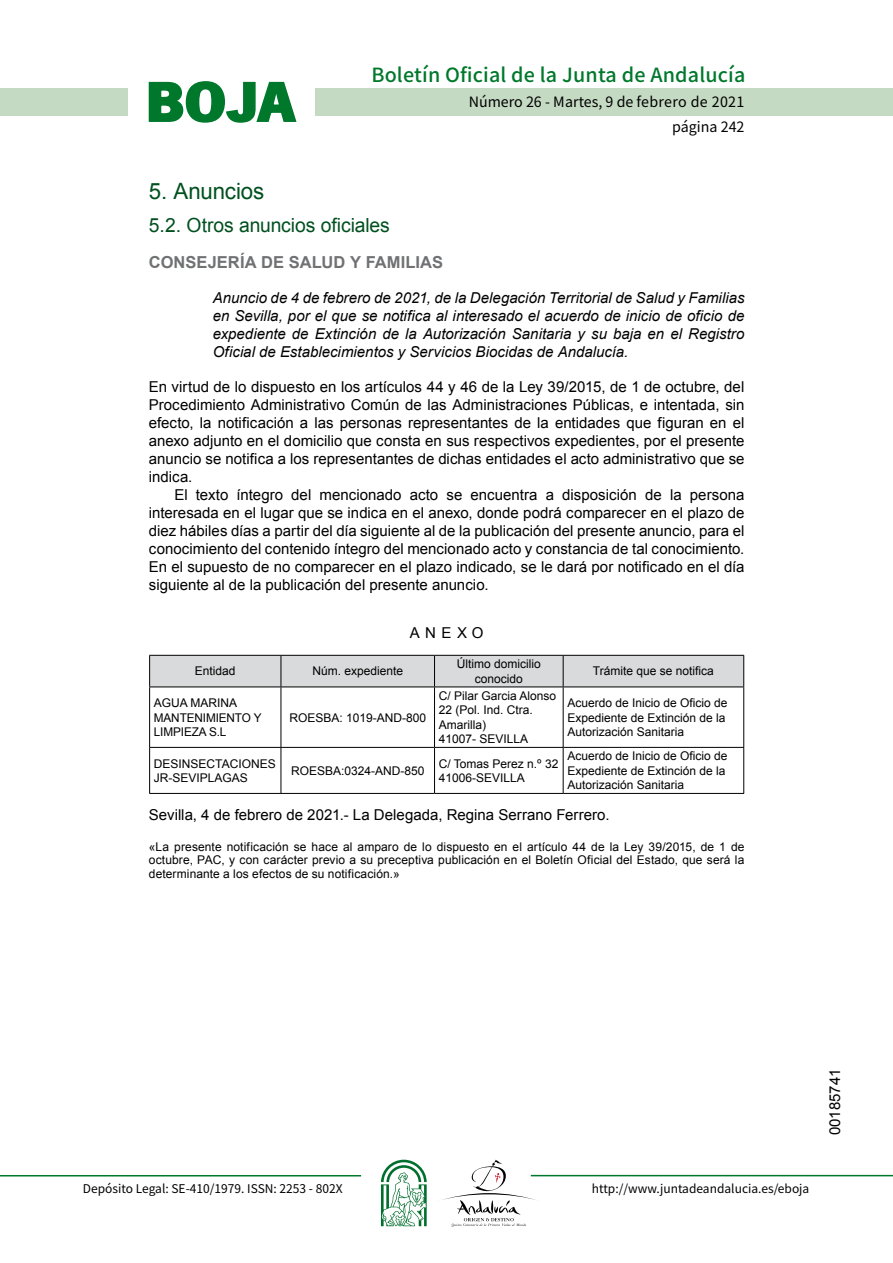
<style>
.page{position:relative;width:893px;height:1263px;background:#fff}
.page>*{position:absolute;margin:0;border:0;box-sizing:border-box;transform-origin:0 0}
.t1{font:700 57.75px "News Got T";color:#00782c;scale:1.14 1}
.t2{font:22.5px "Arial";letter-spacing:-.005em;color:#00501f}
.t3{font:500 19.5px "Noto Sans HK";letter-spacing:.01em;color:#00782c}
.t4{font:19.5px "Arial";letter-spacing:-.005em;color:#00501f}
.t5{font:700 16.5px "Arial";letter-spacing:.005em;color:#707173}
.t6{font:15px/18px "Arial";color:#000;text-align:justify}
.t7{font:italic 15px/18px "Arial";color:#000;text-align:justify}
.t8{font:14.25px/24.5px "Noto Sans HK";color:#000;text-align:right}
.t9{font:12px/14.4px "Arial";color:#000}
.t10{font:12px "Noto Sans HK";color:#000}
</style>
<div class="page">
<div style="left:315px;top:88px;width:577px;height:28px;background:#c5dac3"></div>
<div style="left:0;top:88px;width:128px;height:28px;background:#c5dac3"></div>
<hr style="left:0;top:1175px;width:361px;height:2px;background:#00782c">
<hr style="left:531px;top:1175px;width:361px;height:1px;background:#00782c">
<svg style="left:148px;top:81px;width:149px;height:42px"></svg>
<svg style="left:442px;top:1160px;width:100px;height:67px"></svg>
<svg style="left:381px;top:1160px;width:45px;height:66px"></svg>
<div style="left:150px;top:656px;width:593px;height:31px;background:#d9dadb"></div>
<hr style="left:149px;top:655px;width:132px;height:1px;background:#000">
<hr style="left:149px;top:656px;width:1px;height:31px;background:#000">
<hr style="left:281px;top:655px;width:153px;height:1px;background:#000">
<hr style="left:280px;top:656px;width:1px;height:31px;background:#000">
<hr style="left:434px;top:655px;width:129px;height:1px;background:#000">
<hr style="left:434px;top:656px;width:1px;height:31px;background:#000">
<hr style="left:563px;top:655px;width:181px;height:1px;background:#000">
<hr style="left:562px;top:656px;width:1px;height:31px;background:#000">
<hr style="left:743px;top:656px;width:1px;height:31px;background:#000">
<hr style="left:149px;top:687px;width:132px;height:1px;background:#000">
<hr style="left:149px;top:687px;width:1px;height:60px;background:#000">
<hr style="left:281px;top:687px;width:153px;height:1px;background:#000">
<hr style="left:280px;top:687px;width:1px;height:60px;background:#000">
<hr style="left:434px;top:687px;width:129px;height:1px;background:#000">
<hr style="left:434px;top:687px;width:1px;height:60px;background:#000">
<hr style="left:563px;top:687px;width:181px;height:1px;background:#000">
<hr style="left:562px;top:687px;width:1px;height:60px;background:#000">
<hr style="left:743px;top:687px;width:1px;height:60px;background:#000">
<hr style="left:149px;top:747px;width:132px;height:1px;background:#000">
<hr style="left:149px;top:748px;width:1px;height:45px;background:#000">
<hr style="left:281px;top:747px;width:153px;height:1px;background:#000">
<hr style="left:280px;top:748px;width:1px;height:45px;background:#000">
<hr style="left:434px;top:747px;width:129px;height:1px;background:#000">
<hr style="left:434px;top:748px;width:1px;height:45px;background:#000">
<hr style="left:563px;top:747px;width:181px;height:1px;background:#000">
<hr style="left:562px;top:748px;width:1px;height:45px;background:#000">
<hr style="left:743px;top:748px;width:1px;height:45px;background:#000">
<hr style="left:149px;top:793px;width:132px;height:1px;background:#000">
<hr style="left:281px;top:793px;width:153px;height:1px;background:#000">
<hr style="left:434px;top:793px;width:129px;height:1px;background:#000">
<hr style="left:563px;top:793px;width:181px;height:1px;background:#000">
<h1 class="t1" style="left:145px;top:68px;width:133px">BOJA</h1>
<h3 class="t3" style="left:371px;top:64px;width:375px">Boletín Oficial de la Junta de Andalucía</h3>
<p class="t8" style="left:469px;top:90px;width:277px">Número 26 - Martes, 9 de febrero de 2021 página 242</p>
<h2 class="t2" style="left:149px;top:177px;width:117px">5. Anuncios</h2>
<h3 class="t4" style="left:149px;top:212px;width:242px">5.2. Otros anuncios oficiales</h3>
<p class="t5" style="left:149px;top:251px;width:296px">CONSEJERÍA DE SALUD Y FAMILIAS</p>
<p class="t7" style="left:213px;top:289px;width:533px">Anuncio de 4 de febrero de 2021, de la Delegación Territorial de Salud y Familias en Sevilla, por el que se notifica al interesado el acuerdo de inicio de oficio de expediente de Extinción de la Autorización Sanitaria y su baja en el Registro Oficial de Establecimientos y Servicios Biocidas de Andalucía.</p>
<p class="t6" style="left:149px;top:378px;width:597px">En virtud de lo dispuesto en los artículos 44 y 46 de la Ley 39/2015, de 1 de octubre, del Procedimiento Administrativo Común de las Administraciones Públicas, e intentada, sin efecto, la notificación a las personas representantes de la entidades que figuran en el anexo adjunto en el domicilio que consta en sus respectivos expedientes, por el presente anuncio se notifica a los representantes de dichas entidades el acto administrativo que se indica.</p>
<p class="t6" style="left:149px;top:486px;width:597px;text-indent:26px">El texto íntegro del mencionado acto se encuentra a disposición de la persona interesada en el lugar que se indica en el anexo, donde podrá comparecer en el plazo de diez hábiles días a partir del día siguiente al de la publicación del presente anuncio, para el conocimiento del contenido íntegro del mencionado acto y constancia de tal conocimiento.<br>En el supuesto de no comparecer en el plazo indicado, se le dará por notificado en el día siguiente al de la publicación del presente anuncio.</p>
<p class="t6" style="left:410px;top:624px;width:75px">Anexo</p>
<p class="t9" style="left:195px;top:664px;width:42px">Entidad</p>
<p class="t9" style="left:312px;top:664px;width:92px">Núm. expediente</p>
<p class="t9" style="left:457px;top:657px;width:85px;text-align:center">Último domicilio conocido</p>
<p class="t9" style="left:593px;top:664px;width:122px">Trámite que se notifica</p>
<p class="t9" style="left:154px;top:696px;width:109px">AGUA MARINA<br>MANTEN IMIENTO Y<br>LIMPIEZA S.L</p>
<p class="t9" style="left:439px;top:689px;width:119px">C/ Pilar Garcia Alonso<br>22 (Pol. Ind. Ctra.<br>Amarilla)<br>41007- SEVILLA</p>
<p class="t9" style="left:567px;top:696px;width:162px">Acuerdo de Inicio de Oficio de<br>Expediente de Extinción de la<br>Autorización Sanitaria</p>
<p class="t9" style="left:289px;top:710px;width:138px">ROESBA: 1019-AND-800</p>
<p class="t9" style="left:154px;top:756px;width:123px">DESINSECTACIONES<br>JR-SEVIPLAGAS</p>
<p class="t9" style="left:291px;top:763px;width:135px">ROESBA:0324-AND-850</p>
<p class="t9" style="left:439px;top:756px;width:121px">C/ Tomas Perez n.º 32<br>41006-SEVILLA</p>
<p class="t9" style="left:567px;top:749px;width:162px">Acuerdo de Inicio de Oficio de<br>Expediente de Extinción de la<br>Autorización Sanitaria</p>
<p class="t6" style="left:149px;top:806px;width:462px">Sevilla, 4 de febrero de 2021.- La Delegada, Regina Serrano Ferrero.</p>
<p class="t9" style="left:149px;top:840px;width:597px;line-height:13.5px;text-align:justify">«La presente notificación se hace al amparo de lo dispuesto en el artículo 44 de la Ley 39/2015, de 1 de octubre, PAC, y con carácter previo a su preceptiva publicación en el Boletín Oficial del Estado, que será la determinante a los efectos de su notificación.»</p>
<p class="t10" style="left:83px;top:1181px;width:261px">Depósito Legal: SE-410/1979. ISSN: 2253 - 802X</p>
<p class="t10" style="left:592px;top:1181px;width:219px">http://www.juntadeandalucia.es/eboja</p>
<p class="t6" style="left:826px;top:1135px;width:68px;rotate:-90deg">00185741</p>
</div>
